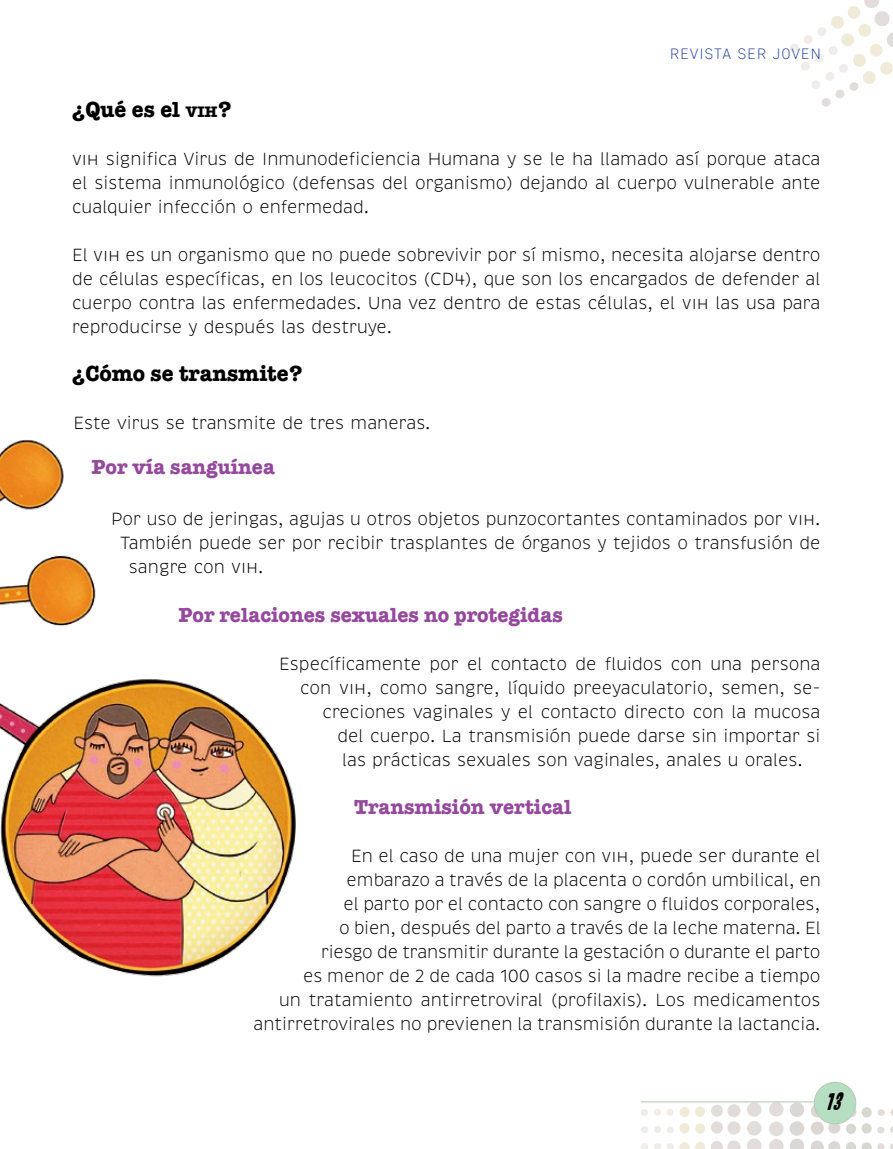
<style>
.page{position:relative;width:893px;height:1149px;background:#fff}
.page>*{position:absolute;margin:0;border:0;box-sizing:border-box;transform-origin:0 0}
.t1{font:italic 27px "Whiskers AOE";color:#000}
.t2{font:700 22.5px "American Typewriter";color:#000}
.t3{font:700 21px "American Typewriter";color:#95499c}
.t4{font:300 18px/24px "Brevia";letter-spacing:-.005em;color:#000;text-align:justify}
.t5{font:italic 300 15px "Core Sans DS25";letter-spacing:.1em;color:#213f9a}
.s1{font-size:15.75px}
</style>
<div class="page">
<img style="left:0;top:439px;width:296px;height:538px">
<div style="left:769px;top:1101px;width:14px;height:15px;background:#e2dddb;border-radius:50%"></div>
<div style="left:769px;top:1121px;width:14px;height:14px;background:#e2dddb;border-radius:50%"></div>
<svg style="left:769px;top:1139px;width:14px;height:9px"></svg>
<div style="left:667px;top:1142px;width:7px;height:6px;background:#efecea;border-radius:50%"></div>
<div style="left:654px;top:1142px;width:7px;height:6px;background:#efecea;border-radius:50%"></div>
<svg style="left:641px;top:1143px;width:7px;height:5px"></svg>
<svg style="left:747px;top:1138px;width:14px;height:10px"></svg>
<svg style="left:711px;top:1140px;width:29px;height:8px"></svg>
<svg style="left:679px;top:1142px;width:26px;height:6px"></svg>
<div style="left:747px;top:1120px;width:14px;height:15px;background:#e2dddb;border-radius:50%"></div>
<div style="left:727px;top:1120px;width:13px;height:14px;background:#e2dddb;border-radius:50%"></div>
<div style="left:711px;top:1120px;width:12px;height:12px;background:#e2dddb;border-radius:50%"></div>
<div style="left:695px;top:1122px;width:10px;height:11px;background:#f0ead8;border-radius:50%"></div>
<div style="left:679px;top:1122px;width:11px;height:10px;background:#f0ead8;border-radius:50%"></div>
<div style="left:667px;top:1126px;width:7px;height:6px;background:#efecea;border-radius:50%"></div>
<div style="left:666px;top:1108px;width:8px;height:7px;background:#efecea;border-radius:50%"></div>
<div style="left:654px;top:1108px;width:7px;height:7px;background:#efecea;border-radius:50%"></div>
<div style="left:654px;top:1125px;width:7px;height:7px;background:#efecea;border-radius:50%"></div>
<div style="left:641px;top:1125px;width:7px;height:7px;background:#efecea;border-radius:50%"></div>
<div style="left:641px;top:1108px;width:7px;height:7px;background:#efecea;border-radius:50%"></div>
<div style="left:747px;top:1101px;width:14px;height:15px;background:#e2dddb;border-radius:50%"></div>
<div style="left:727px;top:1103px;width:13px;height:13px;background:#e2dddb;border-radius:50%"></div>
<div style="left:711px;top:1104px;width:12px;height:12px;background:#e2dddb;border-radius:50%"></div>
<div style="left:695px;top:1106px;width:10px;height:10px;background:#f0ead8;border-radius:50%"></div>
<div style="left:679px;top:1106px;width:11px;height:10px;background:#f0ead8;border-radius:50%"></div>
<svg style="left:890px;top:1143px;width:3px;height:5px"></svg>
<svg style="left:790px;top:1138px;width:14px;height:10px"></svg>
<svg style="left:811px;top:1140px;width:29px;height:8px"></svg>
<svg style="left:846px;top:1142px;width:10px;height:6px"></svg>
<svg style="left:862px;top:1142px;width:22px;height:6px"></svg>
<div style="left:790px;top:1120px;width:14px;height:15px;background:#dbd7d5;border-radius:50%"></div>
<div style="left:811px;top:1121px;width:13px;height:13px;background:#dbd7d5;border-radius:50%"></div>
<svg style="left:828px;top:1121px;width:12px;height:12px"></svg>
<div style="left:846px;top:1123px;width:10px;height:10px;background:#d7d8d2;border-radius:50%"></div>
<div style="left:862px;top:1122px;width:10px;height:11px;background:#d7d8d2;border-radius:50%"></div>
<div style="left:877px;top:1126px;width:7px;height:7px;background:#e2dddb;border-radius:50%"></div>
<div style="left:877px;top:1108px;width:8px;height:7px;background:#e2dddb;border-radius:50%"></div>
<svg style="left:890px;top:1109px;width:3px;height:6px"></svg>
<svg style="left:890px;top:1126px;width:3px;height:6px"></svg>
<div style="left:790px;top:1102px;width:14px;height:14px;background:#dbd7d5;border-radius:50%"></div>
<svg style="left:811px;top:1103px;width:13px;height:14px"></svg>
<svg style="left:846px;top:1106px;width:10px;height:10px"></svg>
<div style="left:862px;top:1106px;width:10px;height:11px;background:#d7d8d2;border-radius:50%"></div>
<svg style="left:790px;top:0;width:103px;height:107px"></svg>
<div style="left:814px;top:1081px;width:42px;height:42px;background:#b6dec2;border-radius:50%"></div>
<div style="left:814px;top:1081px;width:42px;height:42px;border:1px solid #b5ccb8;border-radius:50%"></div>
<hr style="left:641px;top:1100px;width:173px;height:2px;background:#b5ccb8">
<p class="t5" style="left:671px;top:44px;width:155px">REVISTA SER JOVEN</p>
<p class="t2" style="left:72px;top:90px;width:161px">¿Qué es el <span class="s1">vih</span>?</p>
<p class="t4" style="left:72px;top:147px;width:750px">vih significa Virus de Inmunodeficiencia Humana y se le ha llamado así porque ataca el sistema inmunológico (defensas del organismo) dejando al cuerpo vulnerable ante cualquier infección o enfermedad.</p>
<p class="t4" style="left:72px;top:243px;width:750px">El vih es un organismo que no puede sobrevivir por sí mismo, necesita alojarse dentro de células específicas, en los leucocitos (CD4), que son los encargados de defender al cuerpo contra las enfermedades. Una vez dentro de estas células, el vih las usa para reproducirse y después las destruye.</p>
<p class="t2" style="left:72px;top:354px;width:232px">¿Cómo se transmite?</p>
<p class="t4" style="left:74px;top:411px;width:358px">Este virus se transmite de tres maneras.</p>
<p class="t3" style="left:92px;top:449px;width:185px">Por vía sanguínea</p>
<p class="t4" style="left:111px;top:507px;width:711px">Por uso de jeringas, agujas u otros objetos punzocortantes contaminados por vih.</p>
<p class="t4" style="left:120px;top:531px;width:702px">También puede ser por recibir trasplantes de órganos y tejidos o transfusión de</p>
<p class="t4" style="left:129px;top:555px;width:136px">sangre con vih.</p>
<p class="t3" style="left:178px;top:596px;width:386px">Por relaciones sexuales no protegidas</p>
<p class="t4" style="left:279px;top:651px;width:543px">Específicamente por el contacto de fluidos con una persona</p>
<p class="t4" style="left:300px;top:675px;width:522px">con vih, como sangre, líquido preeyaculatorio, semen, se-</p>
<p class="t4" style="left:322px;top:699px;width:499px">creciones vaginales y el contacto directo con la mucosa</p>
<p class="t4" style="left:337px;top:723px;width:485px">del cuerpo. La transmisión puede darse sin importar si</p>
<p class="t4" style="left:342px;top:747px;width:462px">las prácticas sexuales son vaginales, anales u orales.</p>
<p class="t3" style="left:354px;top:788px;width:219px">Transmisión vertical</p>
<p class="t4" style="left:253px;top:843px;width:569px;text-align:right">En el caso de una mujer con vih, puede ser durante el<br>embarazo a través de la placenta o cordón umbilical, en<br>el parto por el contacto con sangre o fluidos corporales,<br>o bien, después del parto a través de la leche materna. El<br>riesgo de transmitir durante la gestación o durante el parto<br>es menor de 2 de cada 100 casos si la madre recibe a tiempo<br>un tratamiento antirretroviral (profilaxis). Los medicamentos antirretrovirales no previenen la transmisión durante la lactancia.</p>
<h1 class="t1" style="left:825px;top:1087px;width:17px">13</h1>
</div>
